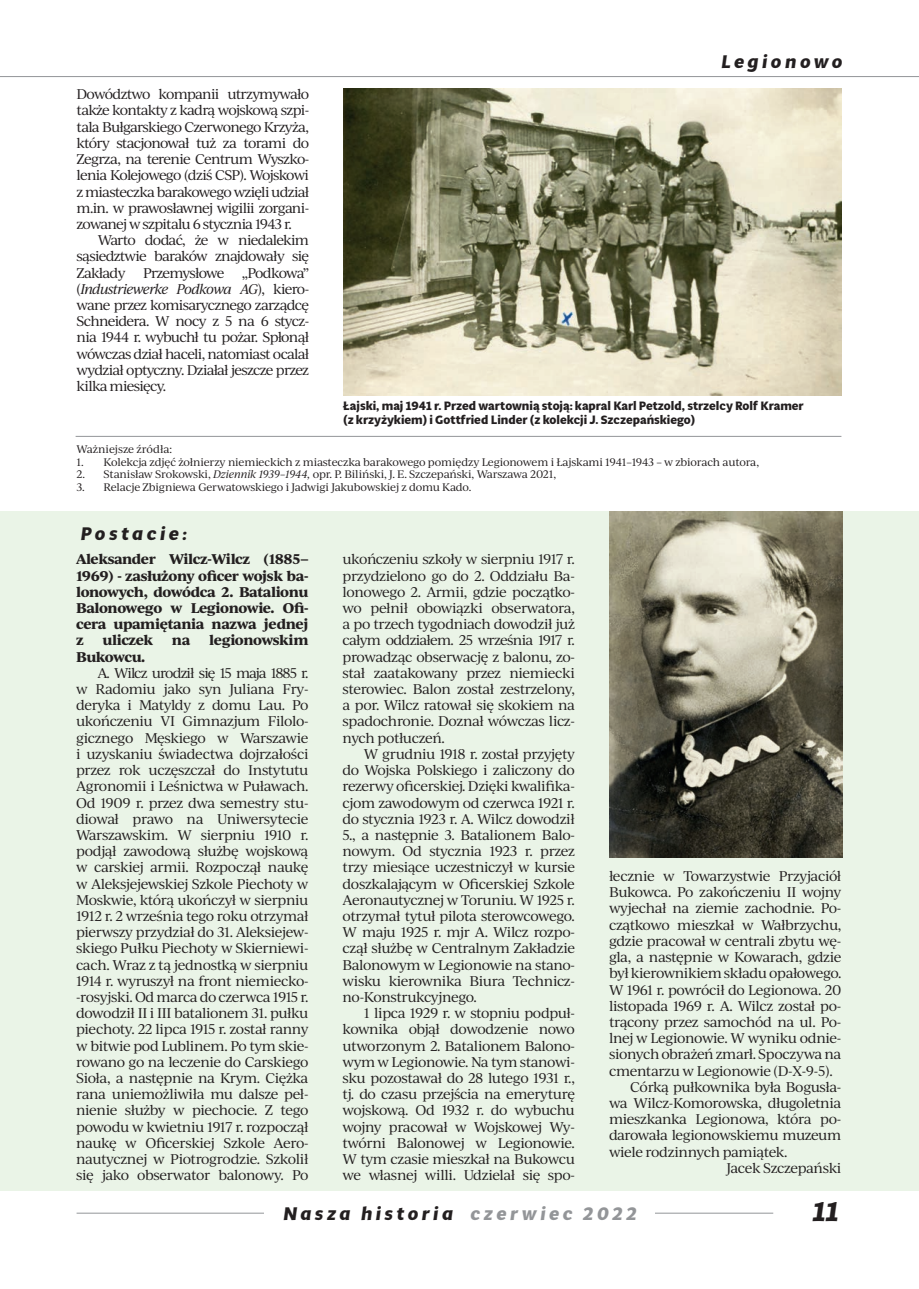
<style>
.page{position:relative;width:919px;height:1289px;background:#fff}
.page>*{position:absolute;margin:0;border:0;box-sizing:border-box;transform-origin:0 0}
.t1{font:italic 700 27px "Multi Display";color:#231f20}
.t2{font:italic 700 18px "Multi Display";letter-spacing:.2em;color:#231f20}
.t3{font:13.5px/16.2px "Ivy Journal";letter-spacing:-.04em;color:#231f20;text-align:justify}
.t4{font:700 13.5px/16.2px "Ivy Journal";letter-spacing:-.04em;color:#231f20;text-align:justify}
.t5{font:13.5px "Ivy Journal";letter-spacing:-.065em;color:#231f20}
.t6{font:700 12px/14.4px "Multi Display";color:#231f20}
.t7{font:10.5px "Ivy Journal";letter-spacing:-.02em;color:#231f20}
.t8{font:10.5px "Ivy Journal";color:#231f20}
.s1{font-style:italic}
.s2{color:#939598}
</style>
<div class="page">
<hr style="left:77px;top:1212px;width:696px;height:1px;background:#939598">
<div style="left:264px;top:1198px;width:390px;height:30px;background:#fff"></div>
<hr style="left:0;top:76px;width:918px;height:1px;background:#939598">
<hr style="left:76px;top:436px;width:765px;height:1px;background:#939598">
<div style="left:0;top:511px;width:918px;height:679px;background:#eaf4e7"></div>
<img style="left:609px;top:511px;width:233px;height:346px">
<img style="left:343px;top:89px;width:498px;height:306px">
<p class="t3" style="left:77px;top:86px;width:234px">Dowództwo kompanii utrzymywało także kontakty z kadrą wojskową szpi&shy;tala Bułgarskiego Czerwonego Krzyża, który stacjonował tuż za torami do Zegrza, na terenie Centrum Wyszko&shy;lenia Kolejowego (dziś CSP). Wojskowi z miasteczka barakowego wzięli udział m.in. w prawosławnej wigilii zorgani&shy;zowanej w szpitalu 6 stycznia 1943 r.</p>
<p class="t3" style="left:77px;top:231px;width:234px;text-indent:21px">Warto dodać, że w niedalekim sąsiedztwie baraków znajdowały się Zakłady</p>
<p class="t3" style="left:77px;top:264px;width:234px;text-indent:165px">„Podkowa” (<span class="s1">Industriewerke Podkowa AG</span>), kiero&shy;wane przez komisarycznego zarządcę Schneidera. W nocy z 5 na 6 stycz&shy;nia 1944 r. wybuchł tu pożar. Spłonął wówczas dział haceli, natomiast ocalał wydział optyczny. Działał jeszcze przez kilka miesięcy.</p>
<p class="t5" style="left:143px;top:263px;width:83px">Przemysłowe</p>
<h2 class="t2" style="left:721px;top:49px;width:122px">Legionowo</h2>
<p class="t6" style="left:343px;top:398px;width:462px">Łajski, maj 1941 r. Przed wartownią stoją: kapral Karl Petzold, strzelcy Rolf Kramer (z krzyżykiem) i Gottfried Linder (z kolekcji J. Szczepańskiego)</p>
<p class="t8" style="left:77px;top:441px;width:97px">Ważniejsze źródła:</p>
<p class="t7" style="left:77px;top:454px;width:684px">1. Kolekcja zdjęć żołnierzy niemieckich z miasteczka barakowego pomiędzy Legionowem i Łajskami 1941–1943 – w zbiorach autora,</p>
<p class="t7" style="left:77px;top:467px;width:481px">2. Stanisław Srokowski, <span class="s1">Dziennik 1939–1944,</span> opr. P. Biliński, J. E. Szczepański, Warszawa 2021,</p>
<p class="t7" style="left:77px;top:479px;width:396px">3. Relacje Zbigniewa Gerwatowskiego i Jadwigi Jakubowskiej z domu Kado.</p>
<h2 class="t2" style="left:81px;top:520px;width:107px">Postacie:</h2>
<p class="t4" style="left:76px;top:550px;width:235px">Aleksander Wilcz-Wilcz (1885– 1969) - zasłużony oficer wojsk ba&shy;lonowych, dowódca 2. Batalionu Balonowego w Legionowie. Ofi&shy;cera upamiętania nazwa jednej z</p>
<p class="t4" style="left:103px;top:631px;width:52px">uliczek</p>
<p class="t4" style="left:172px;top:631px;width:20px">na</p>
<p class="t4" style="left:209px;top:631px;width:101px">legionowskim</p>
<p class="t4" style="left:76px;top:648px;width:71px">Bukowcu.</p>
<p class="t3" style="left:76px;top:664px;width:234px;text-indent:21px">A. Wilcz urodził się 15 maja 1885 r. w Radomiu jako syn Juliana Fry&shy;deryka i Matyldy z domu Lau. Po ukończeniu VI Gimnazjum Filolo&shy;gicznego Męskiego w Warszawie i uzyskaniu świadectwa dojrzałości przez rok uczęszczał do Instytutu Agronomii i Leśnictwa w Puławach.<br>Od 1909 r. przez dwa semestry stu&shy;diował prawo na Uniwersytecie Warszawskim. W sierpniu 1910 r. podjął zawodową służbę wojskową w carskiej armii. Rozpoczął naukę w Aleksjejewskiej Szkole Piechoty w Moskwie, którą ukończył w sierpniu 1912 r. 2 września tego roku otrzymał pierwszy przydział do 31. Aleksiejew&shy;skiego Pułku Piechoty w Skierniewi&shy;cach. Wraz z tą jednostką w sierpniu 1914 r. wyruszył na front niemiecko--rosyjski. Od marca do czerwca 1915 r. dowodził II i III batalionem 31. pułku piechoty. 22 lipca 1915 r. został ranny w bitwie pod Lublinem. Po tym skie&shy;rowano go na leczenie do Carskiego Sioła, a następnie na Krym. Ciężka rana uniemożliwiła mu dalsze peł&shy;nienie służby w piechocie. Z tego powodu w kwietniu 1917 r. rozpoczął naukę w Oficerskiej Szkole Aero&shy;nautycznej w Piotrogrodzie. Szkolił się jako obserwator balonowy. Po</p>
<p class="t3" style="left:342px;top:550px;width:234px">ukończeniu szkoły w sierpniu 1917 r. przydzielono go do 2. Oddziału Ba&shy;lonowego 2. Armii, gdzie początko&shy;wo pełnił obowiązki obserwatora, a po trzech tygodniach dowodził już całym oddziałem. 25 września 1917 r. prowadząc obserwację z balonu, zo&shy;stał zaatakowany przez niemiecki sterowiec. Balon został zestrzelony, a por. Wilcz ratował się skokiem na spadochronie. Doznał wówczas licz&shy;nych potłuczeń.</p>
<p class="t3" style="left:342px;top:745px;width:234px;text-indent:21px">W grudniu 1918 r. został przyjęty do Wojska Polskiego i zaliczony do rezerwy oficerskiej. Dzięki kwalifika&shy;cjom zawodowym od czerwca 1921 r. do stycznia 1923 r. A. Wilcz dowodził 5., a następnie 3. Batalionem Balo&shy;nowym. Od stycznia 1923 r. przez trzy miesiące uczestniczył w kursie doszkalającym w Oficerskiej Szkole Aeronautycznej w Toruniu. W 1925 r. otrzymał tytuł pilota sterowcowego.<br>W maju 1925 r. mjr A. Wilcz rozpo&shy;czął służbę w Centralnym Zakładzie Balonowym w Legionowie na stano&shy;wisku kierownika Biura Technicz&shy;no-Konstrukcyjnego.</p>
<p class="t3" style="left:342px;top:1004px;width:234px;text-indent:21px">1 lipca 1929 r. w stopniu podpuł&shy;kownika objął dowodzenie nowo utworzonym 2. Batalionem Balono&shy;wym w Legionowie. Na tym stanowi&shy;sku pozostawał do 28 lutego 1931 r., tj. do czasu przejścia na emeryturę wojskową. Od 1932 r. do wybuchu wojny pracował w Wojskowej Wy&shy;twórni Balonowej w Legionowie.<br>W tym czasie mieszkał na Bukowcu we własnej willi. Udzielał się spo-</p>
<p class="t3" style="left:609px;top:867px;width:234px">łecznie w Towarzystwie Przyjaciół</p>
<p class="t3" style="left:609px;top:883px;width:234px">Bukowca. Po zakończeniu II wojny</p>
<p class="t3" style="left:609px;top:899px;width:234px">wyjechał na ziemie zachodnie. Po-</p>
<p class="t3" style="left:609px;top:916px;width:234px">czątkowo mieszkał w Wałbrzychu,</p>
<p class="t3" style="left:609px;top:932px;width:234px">gdzie pracował w centrali zbytu wę-</p>
<p class="t3" style="left:609px;top:948px;width:234px">gla, a następnie w Kowarach, gdzie</p>
<p class="t3" style="left:609px;top:964px;width:234px">był kierownikiem składu opałowego.</p>
<p class="t3" style="left:609px;top:980px;width:234px">W 1961 r. powrócił do Legionowa. 20</p>
<p class="t3" style="left:609px;top:997px;width:234px">listopada 1969 r. A. Wilcz został po-</p>
<p class="t3" style="left:609px;top:1013px;width:234px">trącony przez samochód na ul. Po-</p>
<p class="t3" style="left:609px;top:1029px;width:234px">lnej w Legionowie. W wyniku odnie-</p>
<p class="t3" style="left:609px;top:1045px;width:234px">sionych obrażeń zmarł. Spoczywa na</p>
<p class="t3" style="left:609px;top:1061px;width:225px">cmentarzu w Legionowie (D-X-9-5).</p>
<p class="t3" style="left:630px;top:1078px;width:213px">Córką pułkownika była Bogusła-</p>
<p class="t3" style="left:609px;top:1094px;width:234px">wa Wilcz-Komorowska, długoletnia</p>
<p class="t3" style="left:609px;top:1110px;width:234px">mieszkanka Legionowa, która po-</p>
<p class="t3" style="left:609px;top:1126px;width:234px">darowała legionowskiemu muzeum</p>
<p class="t3" style="left:609px;top:1142px;width:180px">wiele rodzinnych pamiątek.</p>
<p class="t3" style="left:726px;top:1159px;width:116px">Jacek Szczepański</p>
<h2 class="t2" style="left:283px;top:1201px;width:355px">Nasza historia <span class="s2">czerwiec 2022</span></h2>
<h1 class="t1" style="left:813px;top:1192px;width:28px">11</h1>
</div>
